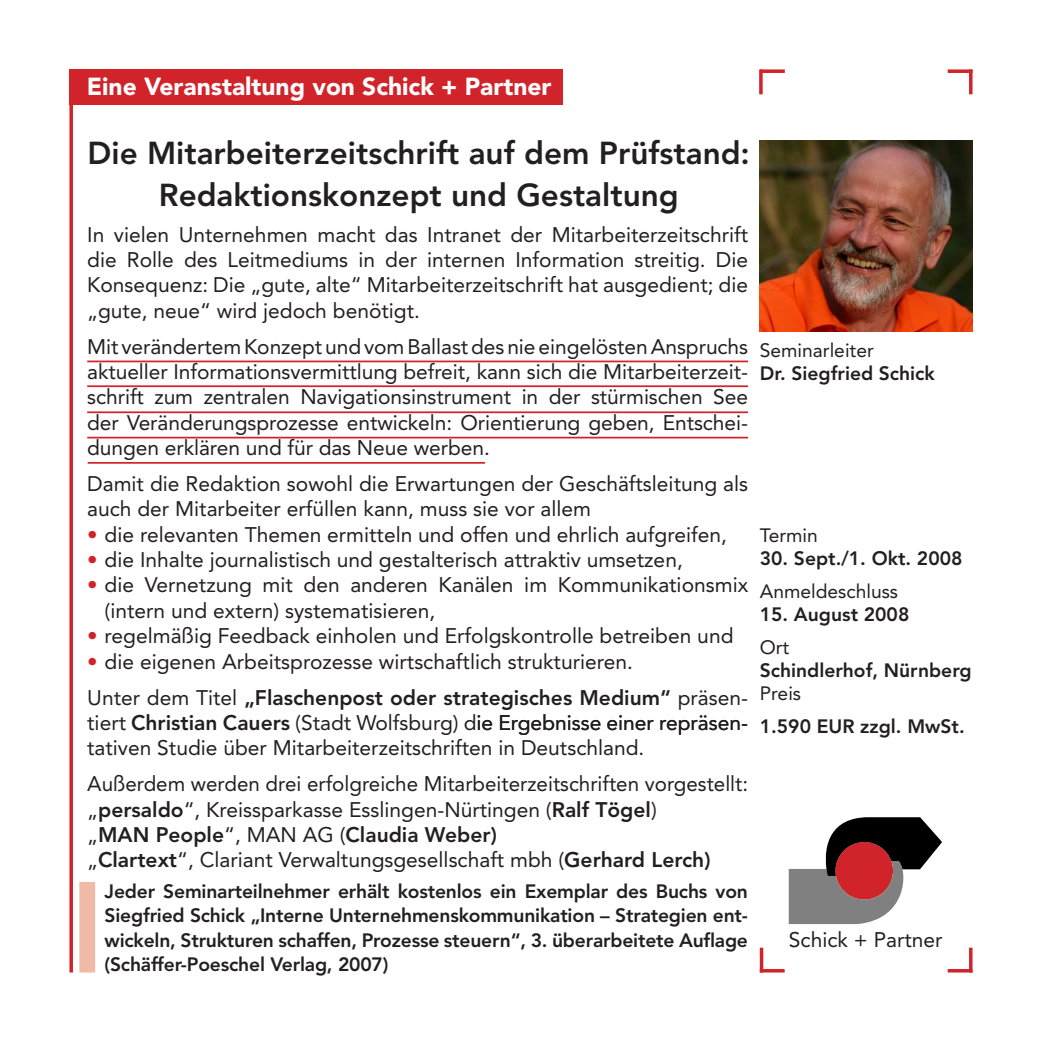
<style>
.page{position:relative;width:1042px;height:1042px;background:#fff}
.page>*{position:absolute;margin:0;border:0;box-sizing:border-box;transform-origin:0 0}
.t1{font:800 31.5px "Avenir";color:#231f20}
.t2{font:900 24.5px "Avenir";color:#fff}
.t3{font:21px/25.4px "Avenir";color:#231f20;text-align:justify}
.t4{font:800 21px "Avenir";color:#231f20}
.t5{font:800 19.25px/24.5px "Avenir";color:#231f20;text-align:justify}
.t6{font:19.25px "Avenir";color:#231f20}
.s1{color:#d1232a}
.s2{font-weight:800}
.s3{font-weight:400}
</style>
<div class="page">
<div style="left:79px;top:882px;width:16px;height:90px;background:#f0baa6"></div>
<div style="left:69px;top:69px;width:494px;height:36px;background:#d1232a"></div>
<svg style="left:69px;top:105px;width:4px;height:867px;background:#d63d44"></svg>
<hr style="left:88px;top:462px;width:397px;height:2px;background:#d1232a">
<hr style="left:87px;top:385px;width:661px;height:2px;background:#d1232a">
<hr style="left:87px;top:437px;width:661px;height:1px;background:#d1232a">
<hr style="left:87px;top:360px;width:661px;height:2px;background:#d1232a">
<hr style="left:87px;top:411px;width:661px;height:2px;background:#d1232a">
<svg style="left:789px;top:817px;width:153px;height:107px"></svg>
<svg style="left:762px;top:69px;width:23px;height:4px"></svg>
<svg style="left:947px;top:69px;width:22px;height:4px"></svg>
<hr style="left:969px;top:69px;width:3px;height:25px;background:#d1232a">
<hr style="left:759px;top:69px;width:3px;height:25px;background:#d1232a">
<hr style="left:969px;top:947px;width:3px;height:25px;background:#d1232a">
<hr style="left:947px;top:969px;width:25px;height:3px;background:#d1232a">
<hr style="left:760px;top:969px;width:24px;height:3px;background:#d1232a">
<hr style="left:760px;top:947px;width:3px;height:25px;background:#d1232a">
<img style="left:759px;top:140px;width:213px;height:191px">
<p class="t2" style="left:87px;top:72px;width:466px">Eine Veranstaltung von Schick + Partner</p>
<p class="t1" style="left:88px;top:134px;width:664px">Die Mitarbeiterzeitschrift auf dem Prüfstand:</p>
<p class="t1" style="left:159px;top:176px;width:521px">Redaktionskonzept und Gestaltung</p>
<p class="t3" style="left:87px;top:222px;width:662px">In vielen Unternehmen macht das Intranet der Mitarbeiterzeitschrift die Rolle des Leitmediums in der internen Information streitig. Die Konsequenz: Die „gute, alte“ Mitarbeiterzeitschrift hat ausgedient; die „gute, neue“ wird jedoch benötigt.</p>
<p class="t3" style="left:87px;top:334px;width:662px">Mit verändertem Konzept und vom Ballast des nie eingelösten Anspruchs aktueller Informationsvermittlung befreit, kann sich die Mitarbeiterzeit&shy;schrift zum zentralen Navigationsinstrument in der stürmischen See der Veränderungsprozesse entwickeln: Orientierung geben, Entschei&shy;dungen erklären und für das Neue werben.</p>
<p class="t3" style="left:87px;top:471px;width:662px">Damit die Redaktion sowohl die Erwartungen der Geschäftsleitung als auch der Mitarbeiter erfüllen kann, muss sie vor allem</p>
<p class="t3" style="left:87px;top:522px;width:641px"><span class="s1">•</span> die relevanten Themen ermitteln und offen und ehrlich aufgreifen,</p>
<p class="t3" style="left:87px;top:547px;width:597px"><span class="s1">•</span> die Inhalte journalistisch und gestalterisch attraktiv umsetzen,</p>
<p class="t3" style="left:105px;top:573px;width:645px;text-indent:-17px"><span class="s1">•</span> die Vernetzung mit den anderen Kanälen im Kommunikationsmix (intern und extern) systematisieren,</p>
<p class="t3" style="left:87px;top:623px;width:648px"><span class="s1">•</span> regelmäßig Feedback einholen und Erfolgskontrolle betreiben und</p>
<p class="t3" style="left:87px;top:649px;width:547px"><span class="s1">•</span> die eigenen Arbeitsprozesse wirtschaftlich strukturieren.</p>
<p class="t3" style="left:87px;top:685px;width:662px">Unter dem Titel <span class="s2">„Flaschenpost oder strategisches Medium“</span> präsen&shy;tiert <span class="s2">Christian Cauers</span> (Stadt Wolfsburg) die Ergebnisse einer repräsen&shy;tativen Studie über Mitarbeiterzeitschriften in Deutschland.</p>
<p class="t3" style="left:87px;top:771px;width:662px">Außerdem werden drei erfolgreiche Mitarbeiterzeitschriften vorgestellt:</p>
<p class="t3" style="left:87px;top:797px;width:571px">„<span class="s2">persaldo</span>“, Kreissparkasse Esslingen-Nürtingen (<span class="s2">Ralf Tögel</span>)</p>
<p class="t4" style="left:87px;top:822px;width:411px"><span class="s3">„</span>MAN People<span class="s3">“, MAN AG (</span>Claudia Weber)</p>
<p class="t3" style="left:87px;top:847px;width:625px">„<span class="s2">Clartext</span>“, Clariant Verwaltungsgesellschaft mbh (<span class="s2">Gerhard Lerch)</span></p>
<p class="t5" style="left:105px;top:879px;width:645px">Jeder Seminarteilnehmer erhält kostenlos ein Exemplar des Buchs von Siegfried Schick „Interne Unternehmenskommunikation – Strategien ent&shy;wickeln, Strukturen schaffen, Prozesse steuern“, 3. überarbeitete Auflage (Schäffer-Poeschel Verlag, 2007)</p>
<p class="t6" style="left:760px;top:339px;width:116px">Seminarleiter</p>
<p class="t5" style="left:760px;top:361px;width:177px">Dr. Siegfried Schick</p>
<p class="t6" style="left:760px;top:524px;width:60px">Termin</p>
<p class="t5" style="left:760px;top:546px;width:204px">30. Sept./1. Okt. 2008</p>
<p class="t6" style="left:760px;top:580px;width:140px">Anmeldeschluss</p>
<p class="t5" style="left:760px;top:602px;width:151px">15. August 2008</p>
<p class="t6" style="left:760px;top:636px;width:31px">Ort</p>
<p class="t5" style="left:760px;top:658px;width:213px">Schindlerhof, Nürnberg</p>
<p class="t6" style="left:760px;top:682px;width:43px">Preis</p>
<p class="t5" style="left:760px;top:714px;width:206px">1.590 EUR zzgl. MwSt.</p>
<p class="t3" style="left:789px;top:927px;width:155px">Schick + Partner</p>
</div>
